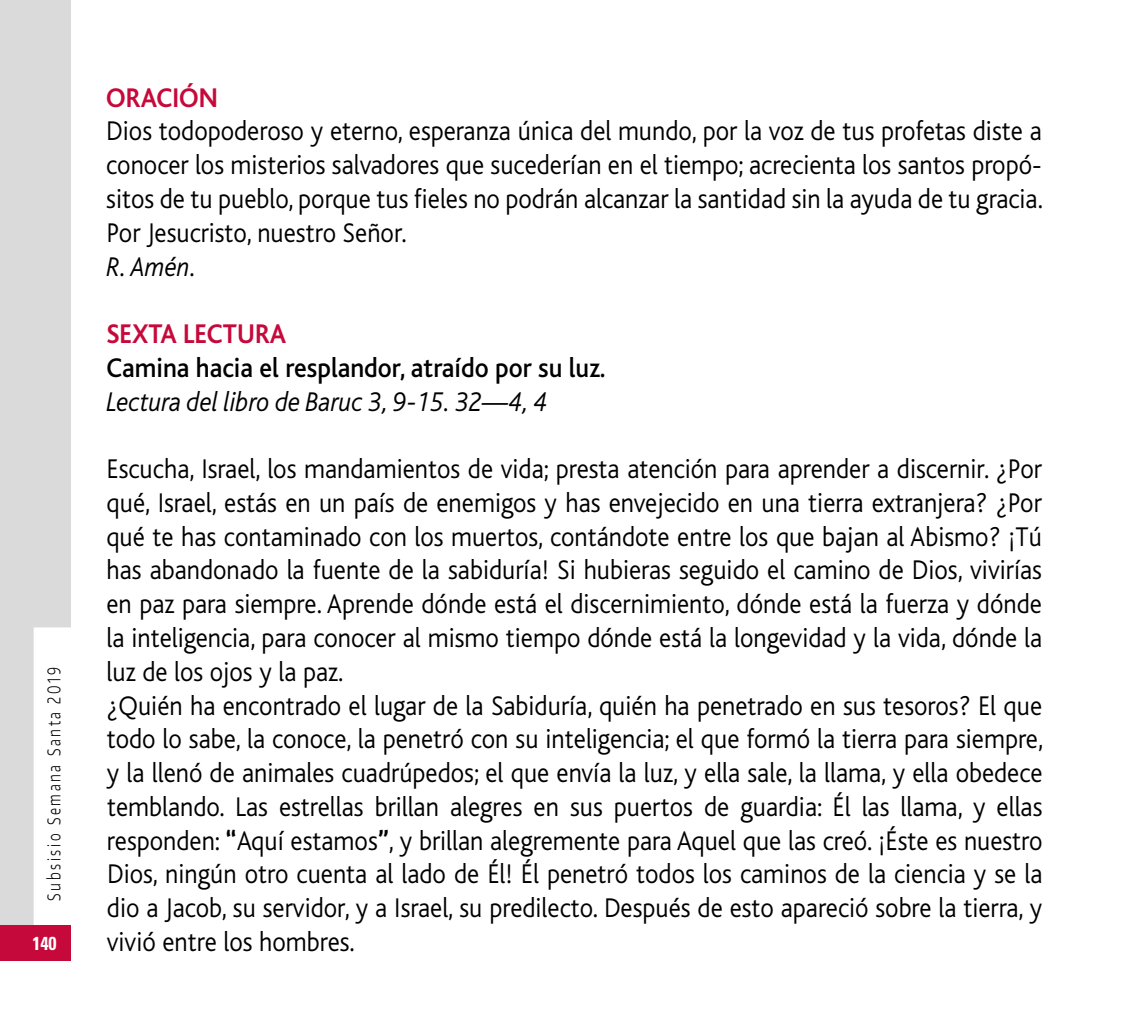
<style>
.page{position:relative;width:1134px;height:1028px;background:#fff}
.page>*{position:absolute;margin:0;border:0;box-sizing:border-box;transform-origin:0 0}
.t1{font:300 28.25px/33.8px "Bliss";color:#000;text-align:justify;scale:.93 1}
.t2{font:italic 300 28.25px "Bliss";color:#000;scale:.93 1}
.t3{font:500 28.25px "Bliss";color:#000;scale:.93 1}
.t4{font:700 28.25px "Bliss";color:#c6093b;scale:.93 1}
.t5{font:700 condensed 18.75px "Univers";color:#fff}
.t6{font:300 17.5px "Encode Sans";letter-spacing:.2em;color:#000;scale:.75 1}
.s1{font-weight:700}
</style>
<div class="page">
<div style="left:0;top:0;width:70px;height:937px;background:#dadada"></div>
<div style="left:34px;top:627px;width:37px;height:298px;background:#fff"></div>
<div style="left:0;top:925px;width:71px;height:35px;background:#c6093b"></div>
<p class="t6" style="left:43px;top:900px;width:313px;rotate:-90deg">Subsisio Semana Santa 2019</p>
<p class="t5" style="left:32px;top:931px;width:26px">140</p>
<p class="t4" style="left:106px;top:83px;width:121px">ORACIÓN</p>
<p class="t1" style="left:106px;top:115px;width:1009px">Dios todopoderoso y eterno, esperanza única del mundo, por la voz de tus profetas diste a conocer los misterios salvadores que sucederían en el tiempo; acrecienta los santos propó&shy;sitos de tu pueblo, porque tus fieles no podrán alcanzar la santidad sin la ayuda de tu gracia.<br>Por Jesucristo, nuestro Señor.</p>
<p class="t2" style="left:106px;top:252px;width:99px">R. Amén.</p>
<p class="t4" style="left:106px;top:319px;width:195px">SEXTA LECTURA</p>
<p class="t3" style="left:106px;top:353px;width:538px">Camina hacia el resplandor, atraído por su luz.</p>
<p class="t2" style="left:106px;top:387px;width:475px">Lectura del libro de Baruc 3, 9-15. 32—4, 4</p>
<p class="t1" style="left:106px;top:452px;width:1009px;text-align:left">Escucha, Israel, los mandamientos de vida; presta atención para aprender a discernir. ¿Por qué, Israel, estás en un país de enemigos y has envejecido en una tierra extranjera? ¿Por qué te has contaminado con los muertos, contándote entre los que bajan al Abismo? ¡Tú has abandonado la fuente de la sabiduría! Si hubieras seguido el camino de Dios, vivirías en paz para siempre. Aprende dónde está el discernimiento, dónde está la fuerza y dónde la inteligencia, para conocer al mismo tiempo dónde está la longevidad y la vida, dónde la luz de los ojos y la paz.<br>¿Quién ha encontrado el lugar de la Sabiduría, quién ha penetrado en sus tesoros? El que todo lo sabe, la conoce, la penetró con su inteligencia; el que formó la tierra para siempre, y la llenó de animales cuadrúpedos; el que envía la luz, y ella sale, la llama, y ella obedece temblando. Las estrellas brillan alegres en sus puertos de guardia: Él las llama, y ellas responden: <span class="s1">“</span>Aquí estamos<span class="s1">”</span>, y brillan alegremente para Aquel que las creó. ¡Éste es nuestro Dios, ningún otro cuenta al lado de Él! Él penetró todos los caminos de la ciencia y se la dio a Jacob, su servidor, y a Israel, su predilecto. Después de esto apareció sobre la tierra, y vivió entre los hombres.</p>
</div>
